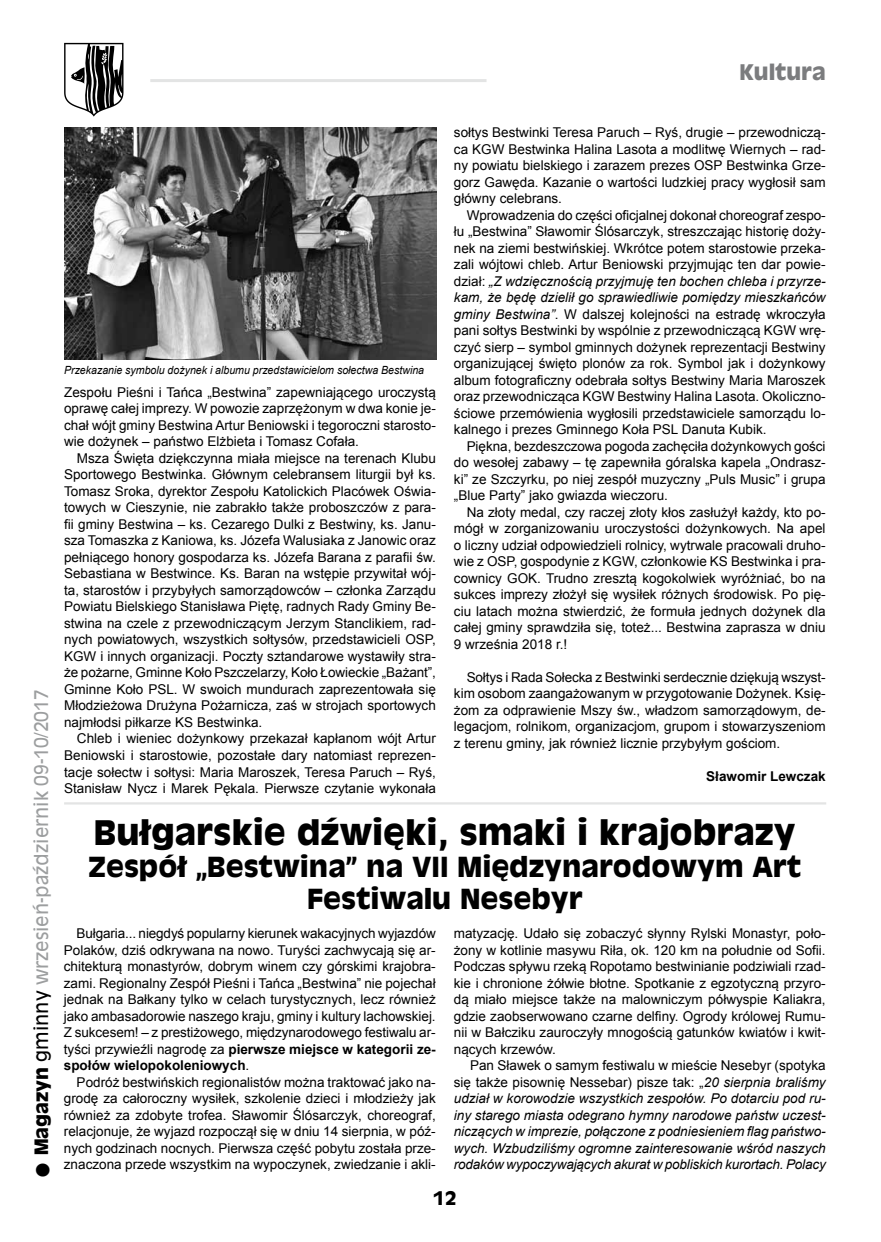
<style>
.page{position:relative;width:881px;height:1242px;background:#fff}
.page>*{position:absolute;margin:0;border:0;box-sizing:border-box;transform-origin:0 0}
.t1{font:700 33px "Antique Olive";color:#000}
.t2{font:700 27px/32.4px "Antique Olive";color:#000;text-align:center}
.t3{font:700 21px "Antique Olive";color:#7b7c7e}
.t4{font:18px "Antique Olive";color:#9c9e9f}
.t5{font:700 18px "Antique Olive";color:#000}
.t6{font:13.5px/16.5px "Arial";color:#000;text-align:justify}
.t7{font:italic 13.5px/16.5px "Arial";letter-spacing:-.015em;color:#000;text-align:justify}
.t8{font:700 13.5px "Arial";color:#000}
.t9{font:italic 11.25px "Arial";color:#000;scale:.94 1}
.s1{font-weight:700;font-size:36px;color:#000}
.s2{font-weight:700;color:#000}
.s3{color:#000}
.s4{font-style:italic}
.s5{font-weight:700}
.s6{font-style:normal}
</style>
<div class="page">
<hr style="left:150px;top:79px;width:336px;height:3px;background:#e3e4e4">
<svg style="left:64px;top:43px;width:59px;height:74px"></svg>
<img style="left:64px;top:128px;width:372px;height:232px">
<hr style="left:64px;top:802px;width:761px;height:2px;background:#e3e4e4">
<h3 class="t3" style="left:739px;top:58px;width:88px">Kultura</h3>
<h3 class="t4" style="left:30px;top:1179px;width:491px;rotate:-90deg"><span class="s1">•</span> <span class="s2">Magazyn</span> <span class="s3">gminny</span> wrzesień-październik 09-10/2017</h3>
<p class="t9" style="left:64px;top:363px;width:384px">Przekazanie symbolu dożynek i albumu przedstawicielom sołectwa Bestwina</p>
<p class="t6" style="left:64px;top:384px;width:373px">Zespołu Pieśni i Tańca „Bestwina” zapewniającego uroczystą oprawę całej imprezy. W powozie zaprzężonym w dwa konie je&shy;chał wójt gminy Bestwina Artur Beniowski i tegoroczni starosto&shy;wie dożynek – państwo Elżbieta i Tomasz Cofała.</p>
<p class="t6" style="left:64px;top:450px;width:373px;text-indent:13px">Msza Święta dziękczynna miała miejsce na terenach Klubu Sportowego Bestwinka. Głównym celebransem liturgii był ks.<br>Tomasz Sroka, dyrektor Zespołu Katolickich Placówek Oświa&shy;towych w Cieszynie, nie zabrakło także proboszczów z para&shy;fii gminy Bestwina – ks. Cezarego Dulki z Bestwiny, ks. Janu&shy;sza Tomaszka z Kaniowa, ks. Józefa Walusiaka z Janowic oraz pełniącego honory gospodarza ks. Józefa Barana z parafii św.<br>Sebastiana w Bestwince. Ks. Baran na wstępie przywitał wój&shy;ta, starostów i przybyłych samorządowców – członka Zarządu Powiatu Bielskiego Stanisława Piętę, radnych Rady Gminy Be&shy;stwina na czele z przewodniczącym Jerzym Stanclikiem, rad&shy;nych powiatowych, wszystkich sołtysów, przedstawicieli OSP, KGW i innych organizacji. Poczty sztandarowe wystawiły stra&shy;że pożarne, Gminne Koło Pszczelarzy, Koło Łowieckie „Bażant”, Gminne Koło PSL. W swoich mundurach zaprezentowała się Młodzieżowa Drużyna Pożarnicza, zaś w strojach sportowych najmłodsi piłkarze KS Bestwinka.</p>
<p class="t6" style="left:64px;top:730px;width:373px;text-indent:13px">Chleb i wieniec dożynkowy przekazał kapłanom wójt Artur Beniowski i starostowie, pozostałe dary natomiast reprezen&shy;tacje sołectw i sołtysi: Maria Maroszek, Teresa Paruch – Ryś, Stanisław Nycz i Marek Pękala. Pierwsze czytanie wykonała</p>
<p class="t6" style="left:453px;top:124px;width:373px">sołtys Bestwinki Teresa Paruch – Ryś, drugie – przewodniczą&shy;ca KGW Bestwinka Halina Lasota a modlitwę Wiernych – rad&shy;ny powiatu bielskiego i zarazem prezes OSP Bestwinka Grze&shy;gorz Gawęda. Kazanie o wartości ludzkiej pracy wygłosił sam główny celebrans.</p>
<p class="t6" style="left:453px;top:207px;width:373px;text-indent:13px">Wprowadzenia do części oficjalnej dokonał choreograf zespo&shy;łu „Bestwina” Sławomir Ślósarczyk, streszczając historię doży&shy;nek na ziemi bestwińskiej. Wkrótce potem starostowie przeka&shy;zali wójtowi chleb. Artur Beniowski przyjmując ten dar powie&shy;dział: <span class="s4">„Z wdzięcznością przyjmuję ten bochen chleba i przyrze&shy;kam, że będę dzielił go sprawiedliwie pomiędzy mieszkańców gminy Bestwina”</span>. W dalszej kolejności na estradę wkroczyła pani sołtys Bestwinki by wspólnie z przewodniczącą KGW wrę&shy;czyć sierp – symbol gminnych dożynek reprezentacji Bestwiny organizującej święto plonów za rok. Symbol jak i dożynkowy album fotograficzny odebrała sołtys Bestwiny Maria Maroszek oraz przewodnicząca KGW Bestwiny Halina Lasota. Okoliczno&shy;ściowe przemówienia wygłosili przedstawiciele samorządu lo&shy;kalnego i prezes Gminnego Koła PSL Danuta Kubik.</p>
<p class="t6" style="left:453px;top:438px;width:373px;text-indent:13px">Piękna, bezdeszczowa pogoda zachęciła dożynkowych gości do wesołej zabawy – tę zapewniła góralska kapela „Ondrasz&shy;ki” ze Szczyrku, po niej zespół muzyczny „Puls Music” i grupa „Blue Party” jako gwiazda wieczoru.</p>
<p class="t6" style="left:453px;top:504px;width:373px;text-indent:13px">Na złoty medal, czy raczej złoty kłos zasłużył każdy, kto po&shy;mógł w zorganizowaniu uroczystości dożynkowych. Na apel o liczny udział odpowiedzieli rolnicy, wytrwale pracowali druho&shy;wie z OSP, gospodynie z KGW, członkowie KS Bestwinka i pra&shy;cownicy GOK. Trudno zresztą kogokolwiek wyróżniać, bo na sukces imprezy złożył się wysiłek różnych środowisk. Po pię&shy;ciu latach można stwierdzić, że formuła jednych dożynek dla całej gminy sprawdziła się, toteż... Bestwina zaprasza w dniu 9 września 2018 r.!</p>
<p class="t6" style="left:453px;top:669px;width:373px;text-indent:13px">Sołtys i Rada Sołecka z Bestwinki serdecznie dziękują wszyst&shy;kim osobom zaangażowanym w przygotowanie Dożynek. Księ&shy;żom za odprawienie Mszy św., władzom samorządowym, de&shy;legacjom, rolnikom, organizacjom, grupom i stowarzyszeniom z terenu gminy, jak również licznie przybyłym gościom.</p>
<p class="t8" style="left:706px;top:767px;width:121px">Sławomir Lewczak</p>
<h1 class="t1" style="left:94px;top:810px;width:703px">Bułgarskie dźwięki, smaki i krajobrazy</h1>
<h2 class="t2" style="left:88px;top:850px;width:714px">Zespół „Bestwina” na VII Międzynarodowym Art<br>Festiwalu Nesebyr</h2>
<p class="t6" style="left:64px;top:925px;width:373px;text-indent:13px">Bułgaria... niegdyś popularny kierunek wakacyjnych wyjazdów Polaków, dziś odkrywana na nowo. Turyści zachwycają się ar&shy;chitekturą monastyrów, dobrym winem czy górskimi krajobra&shy;zami. Regionalny Zespół Pieśni i Tańca „Bestwina” nie pojechał jednak na Bałkany tylko w celach turystycznych, lecz również jako ambasadorowie naszego kraju, gminy i kultury lachowskiej.<br>Z sukcesem! – z prestiżowego, międzynarodowego festiwalu ar&shy;tyści przywieźli nagrodę za <span class="s5">pierwsze miejsce w kategorii ze&shy;społów wielopokoleniowych</span>.</p>
<p class="t6" style="left:64px;top:1074px;width:373px;text-indent:13px">Podróż bestwińskich regionalistów można traktować jako na&shy;grodę za całoroczny wysiłek, szkolenie dzieci i młodzieży jak również za zdobyte trofea. Sławomir Ślósarczyk, choreograf, relacjonuje, że wyjazd rozpoczął się w dniu 14 sierpnia, w póź&shy;nych godzinach nocnych. Pierwsza część pobytu została prze&shy;znaczona przede wszystkim na wypoczynek, zwiedzanie i akli-</p>
<p class="t6" style="left:453px;top:925px;width:373px">matyzację. Udało się zobaczyć słynny Rylski Monastyr, poło&shy;żony w kotlinie masywu Riła, ok. 120 km na południe od Sofii.<br>Podczas spływu rzeką Ropotamo bestwinianie podziwiali rzad&shy;kie i chronione żółwie błotne. Spotkanie z egzotyczną przyro&shy;dą miało miejsce także na malowniczym półwyspie Kaliakra, gdzie zaobserwowano czarne delfiny. Ogrody królowej Rumu&shy;nii w Bałcziku zauroczyły mnogością gatunków kwiatów i kwit&shy;nących krzewów.</p>
<p class="t7" style="left:453px;top:1057px;width:373px;text-indent:16px"><span class="s6">Pan Sławek o samym festiwalu w mieście Nesebyr (spotyka się także pisownię Nessebar) pisze tak: „</span>20 sierpnia braliśmy udział w korowodzie wszystkich zespołów. Po dotarciu pod ru&shy;iny starego miasta odegrano hymny narodowe państw uczest&shy;niczących w imprezie, połączone z podniesieniem flag państwo&shy;wych. Wzbudziliśmy ogromne zainteresowanie wśród naszych rodaków wypoczywających akurat w pobliskich kurortach. Polacy</p>
<h3 class="t5" style="left:432px;top:1186px;width:25px">12</h3>
</div>
